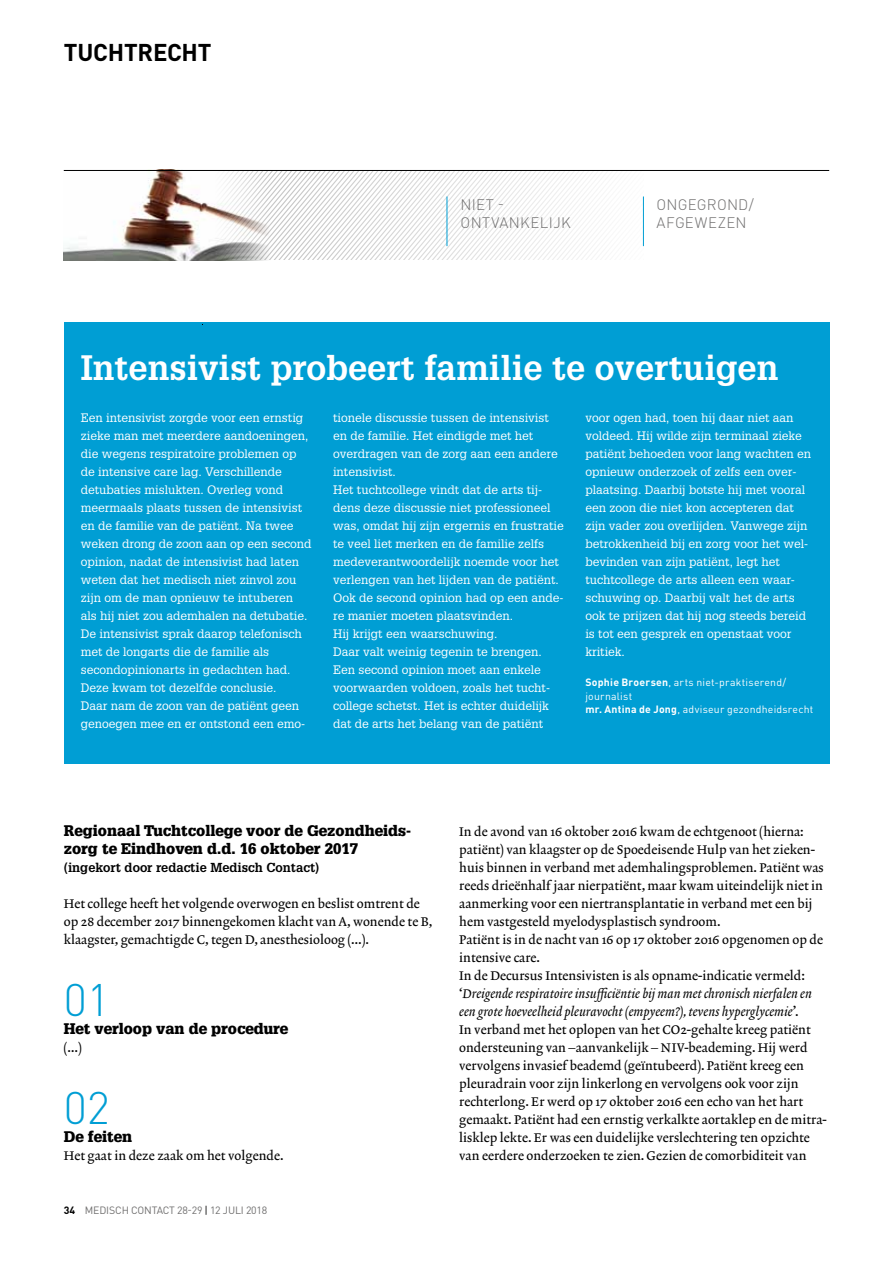
<style>
.page{position:relative;width:893px;height:1263px;background:#fff}
.page>*{position:absolute;margin:0;border:0;box-sizing:border-box;transform-origin:0 0}
.t1{font:300 45px "DINOT";color:#009ed4}
.t2{font:700 34.5px "Glypha LT Std";color:#fff}
.t3{font:700 24px "DINOT";letter-spacing:-.01em;color:#000}
.t4{font:900 15px/18px "Glypha LT Std";color:#000}
.t5{font:300 15px/18px "DINOT";letter-spacing:.015em;color:#706f6f}
.t6{font:12.75px/18px "Lexicon No 2 Roman A";color:#000}
.t7{font:12.75px/18px "Lexicon No 2 Italic A";color:#000}
.t8{font:700 12.75px "Glypha LT Std";color:#000}
.t9{font:12px/18px "Glypha LT Std";color:#fff}
.t10{font:10.5px/13.5px "DINOT";letter-spacing:.02em;color:#fff}
.t11{font:10.5px "DINOT";letter-spacing:-.015em;color:#706f6f}
.s1{font-weight:700}
.s2{font-weight:700;color:#000}
.s3{color:#000}
.s4{font-family:"Lexicon No 2 Roman A"}
</style>
<div class="page">
<svg style="left:290px;top:171px;width:354px;height:89px"></svg>
<hr style="left:447px;top:196px;width:1px;height:50px;background:#009ed4">
<hr style="left:643px;top:196px;width:1px;height:50px;background:#009ed4">
<img style="left:63px;top:170px;width:227px;height:90px">
<hr style="left:64px;top:170px;width:765px;height:1px;background:#000">
<div style="left:64px;top:323px;width:765px;height:441px;background:#009ed4"></div>
<h3 class="t3" style="left:64px;top:36px;width:149px">TUCHTRECHT</h3>
<p class="t5" style="left:461px;top:196px;width:112px">NIET -<br>ONTVANKELIJK</p>
<p class="t5" style="left:656px;top:196px;width:99px">ONGEGROND/<br>AFGEWEZEN</p>
<h2 class="t2" style="left:81px;top:346px;width:699px">Intensivist probeert familie te overtuigen</h2>
<p class="t9" style="left:81px;top:409px;width:232px">Een intensivist zorgde voor een ernstig zieke man met meerdere aandoeningen, die wegens respiratoire problemen op de intensive care lag. Verschillende detubaties mislukten. Overleg vond meermaals plaats tussen de intensivist en de familie van de patiënt. Na twee weken drong de zoon aan op een second opinion, nadat de intensivist had laten weten dat het medisch niet zinvol zou zijn om de man opnieuw te intuberen als hij niet zou ademhalen na detubatie.<br>De intensivist sprak daarop telefonisch met de longarts die de familie als secondopinionarts in gedachten had.<br>Deze kwam tot dezelfde conclusie.<br>Daar nam de zoon van de patiënt geen genoegen mee en er ontstond een emo-</p>
<p class="t9" style="left:333px;top:409px;width:232px">tionele discussie tussen de intensivist en de familie. Het eindigde met het overdragen van de zorg aan een andere intensivist.<br>Het tuchtcollege vindt dat de arts tij&shy;dens deze discussie niet professioneel was, omdat hij zijn ergernis en frustratie te veel liet merken en de familie zelfs medeverantwoordelijk noemde voor het verlengen van het lijden van de patiënt.<br>Ook de second opinion had op een ande&shy;re manier moeten plaatsvinden.<br>Hij krijgt een waarschuwing.<br>Daar valt weinig tegenin te brengen.<br>Een second opinion moet aan enkele voorwaarden voldoen, zoals het tucht&shy;college schetst. Het is echter duidelijk dat de arts het belang van de patiënt</p>
<p class="t9" style="left:585px;top:409px;width:227px">voor ogen had, toen hij daar niet aan voldeed. Hij wilde zijn terminaal zieke patiënt behoeden voor lang wachten en opnieuw onderzoek of zelfs een over&shy;plaatsing. Daarbij botste hij met vooral een zoon die niet kon accepteren dat zijn vader zou overlijden. Vanwege zijn betrokkenheid bij en zorg voor het wel&shy;bevinden van zijn patiënt, legt het tuchtcollege de arts alleen een waar&shy;schuwing op. Daarbij valt het de arts ook te prijzen dat hij nog steeds bereid is tot een gesprek en openstaat voor kritiek.</p>
<p class="t10" style="left:585px;top:675px;width:229px"><span class="s1">Sophie Broersen</span>, arts niet-praktiserend/ journalist<br><span class="s1">mr. Antina de Jong</span>, adviseur gezondheidsrecht</p>
<p class="t4" style="left:64px;top:822px;width:349px">Regionaal Tuchtcollege voor de Gezondheids&shy;zorg te Eindhoven d.d. 16 oktober 2017</p>
<p class="t8" style="left:64px;top:860px;width:257px">(ingekort door redactie Medisch Contact)</p>
<p class="t6" style="left:64px;top:895px;width:370px">Het college heeft het volgende overwogen en beslist omtrent de op 28 december 2017 binnengekomen klacht van A, wonende te B, klaagster, gemachtigde C, tegen D, anesthesioloog (…).</p>
<h1 class="t1" style="left:64px;top:972px;width:48px">01</h1>
<p class="t4" style="left:64px;top:1020px;width:226px">Het verloop van de procedure</p>
<p class="t6" style="left:64px;top:1039px;width:19px">(…)</p>
<h1 class="t1" style="left:64px;top:1080px;width:48px">02</h1>
<p class="t4" style="left:64px;top:1128px;width:70px">De feiten</p>
<p class="t6" style="left:64px;top:1147px;width:221px">Het gaat in deze zaak om het volgende.</p>
<p class="t11" style="left:64px;top:1204px;width:205px"><span class="s2">34</span> MEDISCH CONTACT 28-29 <span class="s3">|</span> 12 JULI 2018</p>
<p class="t6" style="left:459px;top:823px;width:366px">In de avond van 16 oktober 2016 kwam de echtgenoot (hierna: patiënt) van klaagster op de Spoedeisende Hulp van het zieken&shy;huis binnen in verband met ademhalingsproblemen. Patiënt was reeds drieënhalf jaar nierpatiënt, maar kwam uiteindelijk niet in aanmerking voor een niertransplantatie in verband met een bij hem vastgesteld myelodysplastisch syndroom.<br>Patiënt is in de nacht van 16 op 17 oktober 2016 opgenomen op de intensive care.<br>In de Decursus Intensivisten is als opname-indicatie vermeld:</p>
<p class="t7" style="left:459px;top:985px;width:354px"><span class="s4">‘</span>Dreigende respiratoire insufficiëntie bij man met chronisch nierfalen en een grote hoeveelheid pleuravocht (empyeem?), tevens hyperglycemie<span class="s4">’.</span></p>
<p class="t6" style="left:459px;top:1021px;width:369px">In verband met het oplopen van het CO2-gehalte kreeg patiënt ondersteuning van –aanvankelijk – NIV-beademing. Hij werd vervolgens invasief beademd (geïntubeerd). Patiënt kreeg een pleuradrain voor zijn linkerlong en vervolgens ook voor zijn rechterlong. Er werd op 17 oktober 2016 een echo van het hart gemaakt. Patiënt had een ernstig verkalkte aortaklep en de mitra&shy;lisklep lekte. Er was een duidelijke verslechtering ten opzichte van eerdere onderzoeken te zien. Gezien de comorbiditeit van</p>
</div>
